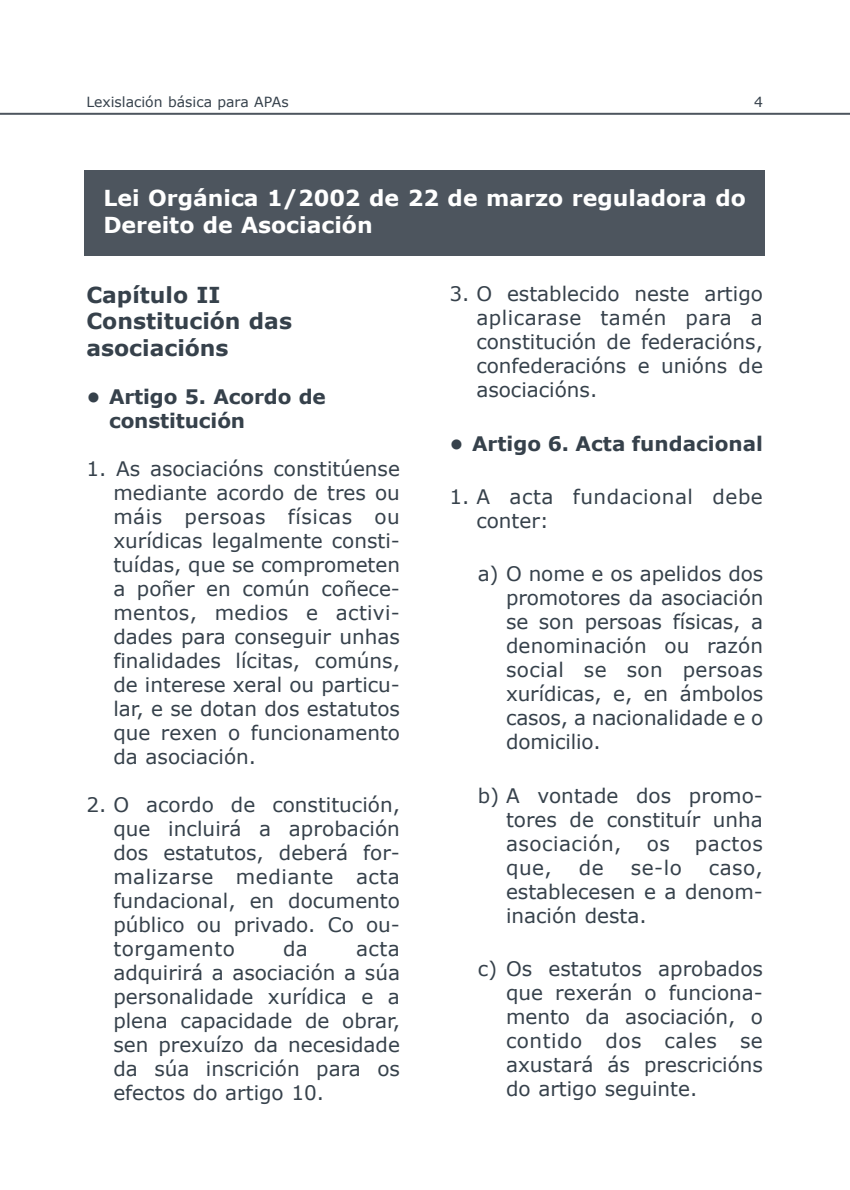
<style>
.page{position:relative;width:850px;height:1190px;background:#fff}
.page>*{position:absolute;margin:0;border:0;box-sizing:border-box;transform-origin:0 0}
.t1{font:700 22px/26.4px "Verdana";color:#fff}
.t2{font:700 22px/26.4px "Verdana";color:#36414b}
.t3{font:20px/24px "Verdana";color:#36414b;text-align:justify}
.t4{font:700 20px/24px "Verdana";letter-spacing:-.005em;color:#36414b}
.t5{font:20px/24px "Verdana";letter-spacing:.025em;color:#36414b}
.t6{font:14px "Verdana";color:#36414b}
</style>
<div class="page">
<div style="left:84px;top:170px;width:681px;height:86px;background:#4d555e"></div>
<svg style="left:0;top:112px;width:850px;height:3px"></svg>
<p class="t6" style="left:86px;top:93px;width:204px">Lexislación básica para APAs</p>
<p class="t6" style="left:754px;top:93px;width:10px">4</p>
<p class="t1" style="left:103px;top:184px;width:644px">Lei Orgánica 1/2002 de 22 de marzo reguladora do<br>Dereito de Asociación</p>
<p class="t2" style="left:86px;top:281px;width:207px">Capítulo II<br>Constitución das asociacións</p>
<p class="t4" style="left:109px;top:384px;width:218px;text-indent:-23px">• Artigo 5. Acordo de constitución</p>
<p class="t3" style="left:113px;top:456px;width:288px;text-indent:-27px">1. As asociacións constitúense mediante acordo de tres ou máis persoas físicas ou xurídicas legalmente consti&shy;tuídas, que se comprometen a poñer en común coñece&shy;mentos, medios e activi&shy;dades para conseguir unhas finalidades lícitas, comúns, de interese xeral ou particu&shy;lar, e se dotan dos estatutos que rexen o funcionamento da asociación.</p>
<p class="t3" style="left:113px;top:792px;width:288px;text-indent:-27px">2. O acordo de constitución, que incluirá a aprobación dos estatutos, deberá for&shy;malizarse mediante acta fundacional, en documento público ou privado. Co ou&shy;torgamento</p>
<p class="t3" style="left:283px;top:936px;width:26px">da</p>
<p class="t3" style="left:113px;top:936px;width:288px;text-indent:243px">acta adquirirá a asociación a súa personalidade xurídica e a plena capacidade de obrar, sen prexuízo da necesidade da súa inscrición para os efectos do artigo 10.</p>
<p class="t3" style="left:476px;top:281px;width:288px;text-indent:-27px">3. O establecido neste artigo aplicarase tamén para a constitución de federacións, confederacións e unións de asociacións.</p>
<p class="t4" style="left:449px;top:431px;width:315px">• Artigo 6. Acta fundacional</p>
<p class="t5" style="left:476px;top:484px;width:288px;text-indent:-27px">1. A acta fundacional debe conter:</p>
<p class="t3" style="left:506px;top:561px;width:259px;text-indent:-28px">a) O nome e os apelidos dos promotores da asociación se son persoas físicas, a denominación ou razón social se son persoas xurídicas, e, en ámbolos casos, a nacionalidade e o domicilio.</p>
<p class="t3" style="left:506px;top:783px;width:258px;text-indent:-28px">b) A vontade dos promo&shy;tores de constituír unha asociación,</p>
<p class="t3" style="left:646px;top:831px;width:25px">os</p>
<p class="t3" style="left:695px;top:831px;width:69px">pactos</p>
<p class="t3" style="left:506px;top:855px;width:47px">que,</p>
<p class="t3" style="left:579px;top:855px;width:26px">de</p>
<p class="t3" style="left:630px;top:855px;width:53px">se-lo</p>
<p class="t3" style="left:506px;top:855px;width:258px;text-indent:203px">caso, establecesen e a denom&shy;inación desta.</p>
<p class="t3" style="left:506px;top:956px;width:258px;text-indent:-28px">c) Os estatutos aprobados que rexerán o funciona&shy;mento da asociación, o contido dos cales se axustará ás prescricións do artigo seguinte.</p>
</div>
